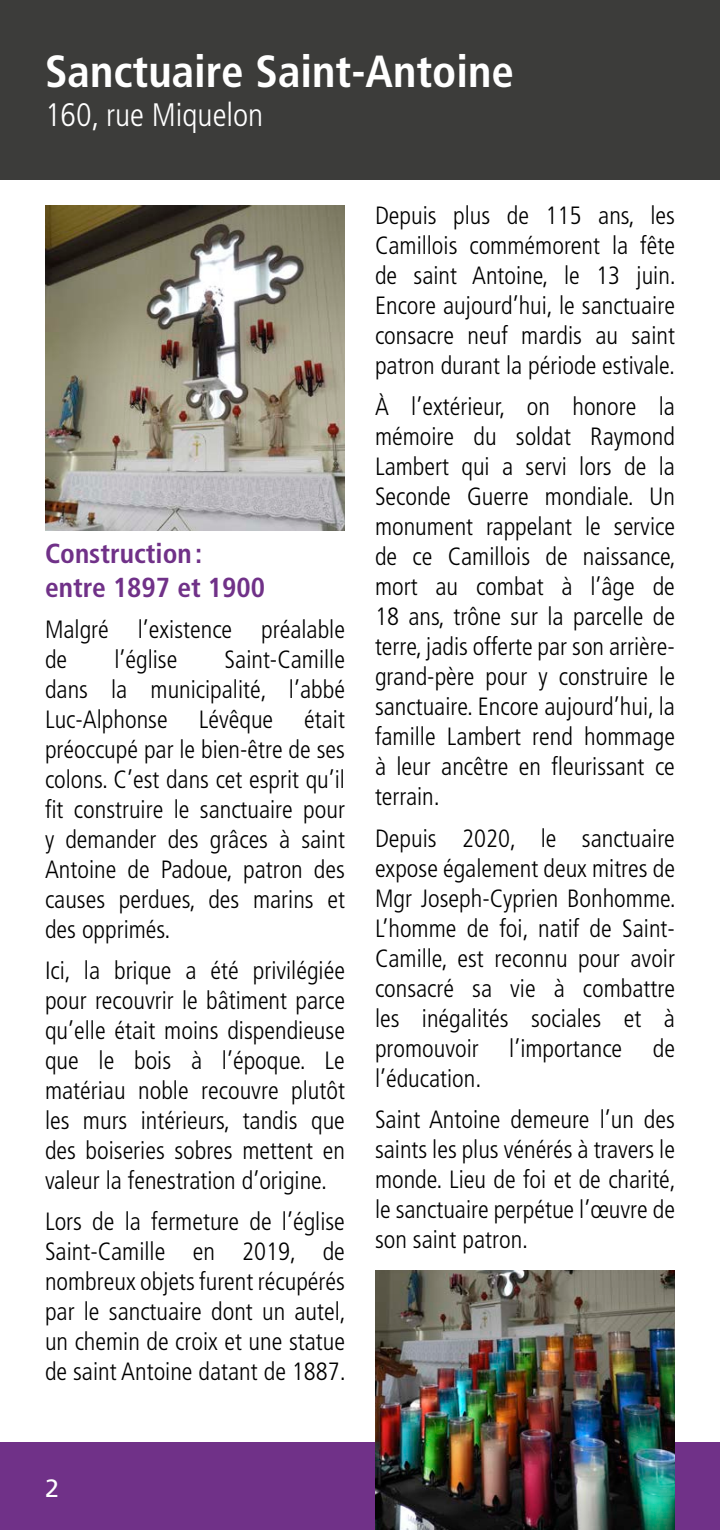
<style>
.page{position:relative;width:720px;height:1530px;background:#fff}
.page>*{position:absolute;margin:0;border:0;box-sizing:border-box;transform-origin:0 0}
.t1{font:700 condensed 45px "Frutiger";color:#fff}
.t2{font:300 condensed 32.5px "Frutiger";color:#fff}
.t3{font:700 condensed 27.5px/33.8px "Frutiger";color:#703188}
.t4{font:300 condensed 25px/30px "Frutiger";color:#000;text-align:justify}
.t5{font:25px "Frutiger";color:#fff}
</style>
<div class="page">
<div style="left:0;top:1442px;width:720px;height:88px;background:#703188"></div>
<div style="left:0;top:0;width:720px;height:180px;background:#3c3c3a"></div>
<img style="left:45px;top:205px;width:300px;height:326px">
<img style="left:375px;top:1270px;width:300px;height:260px">
<h1 class="t1" style="left:45px;top:45px;width:470px">Sanctuaire Saint-Antoine</h1>
<h2 class="t2" style="left:45px;top:97px;width:220px">160, rue Miquelon</h2>
<p class="t3" style="left:45px;top:537px;width:222px">Construction: entre 1897 et 1900</p>
<p class="t4" style="left:45px;top:615px;width:302px">Malgré l’existence préalable de</p>
<p class="t4" style="left:45px;top:645px;width:302px;text-indent:180px">Saint-Camille dans la municipalité, l’abbé Luc-Alphonse Lévêque était préoccupé par le bien-être de ses colons. C’est dans cet esprit qu’il fit construire le sanctuaire pour y demander des grâces à saint Antoine de Padoue, patron des causes perdues, des marins et des opprimés.</p>
<p class="t4" style="left:45px;top:956px;width:302px">Ici, la brique a été privilégiée pour recouvrir le bâtiment parce qu’elle était moins dispendieuse que le bois à l’époque. Le matériau noble recouvre plutôt les murs intérieurs, tandis que des boiseries sobres mettent en valeur la fenestration d’origine.</p>
<p class="t4" style="left:45px;top:1207px;width:302px">Lors de la fermeture de l’église Saint-Camille en 2019, de nombreux objets furent récupérés par le sanctuaire dont un autel, un chemin de croix et une statue de saint Antoine datant de 1887.</p>
<p class="t4" style="left:114px;top:645px;width:64px">l’église</p>
<p class="t4" style="left:375px;top:201px;width:302px">Depuis plus de 115 ans, les Camillois commémorent la fête de saint Antoine, le 13 juin.<br>Encore aujourd’hui, le sanctuaire consacre neuf mardis au saint patron durant la période estivale.</p>
<p class="t4" style="left:375px;top:392px;width:302px">À l’extérieur, on honore la mémoire du soldat Raymond Lambert qui a servi lors de la Seconde Guerre mondiale. Un monument rappelant le service de ce Camillois de naissance, mort au combat à l’âge de 18 ans, trône sur la parcelle de terre, jadis offerte par son arrière&shy;grand-père pour y construire le sanctuaire. Encore aujourd’hui, la famille Lambert rend hommage à leur ancêtre en fleurissant ce terrain.</p>
<p class="t4" style="left:375px;top:823px;width:302px">Depuis 2020, le sanctuaire expose également deux mitres de Mgr Joseph-Cyprien Bonhomme.<br>L’homme de foi, natif de Saint-Camille, est reconnu pour avoir consacré sa vie à combattre les inégalités sociales et à promouvoir l’importance de l’éducation.</p>
<p class="t4" style="left:375px;top:1105px;width:302px">Saint Antoine demeure l’un des saints les plus vénérés à travers le monde. Lieu de foi et de charité, le sanctuaire perpétue l’œuvre de son saint patron.</p>
<p class="t5" style="left:45px;top:1473px;width:15px">2</p>
</div>
